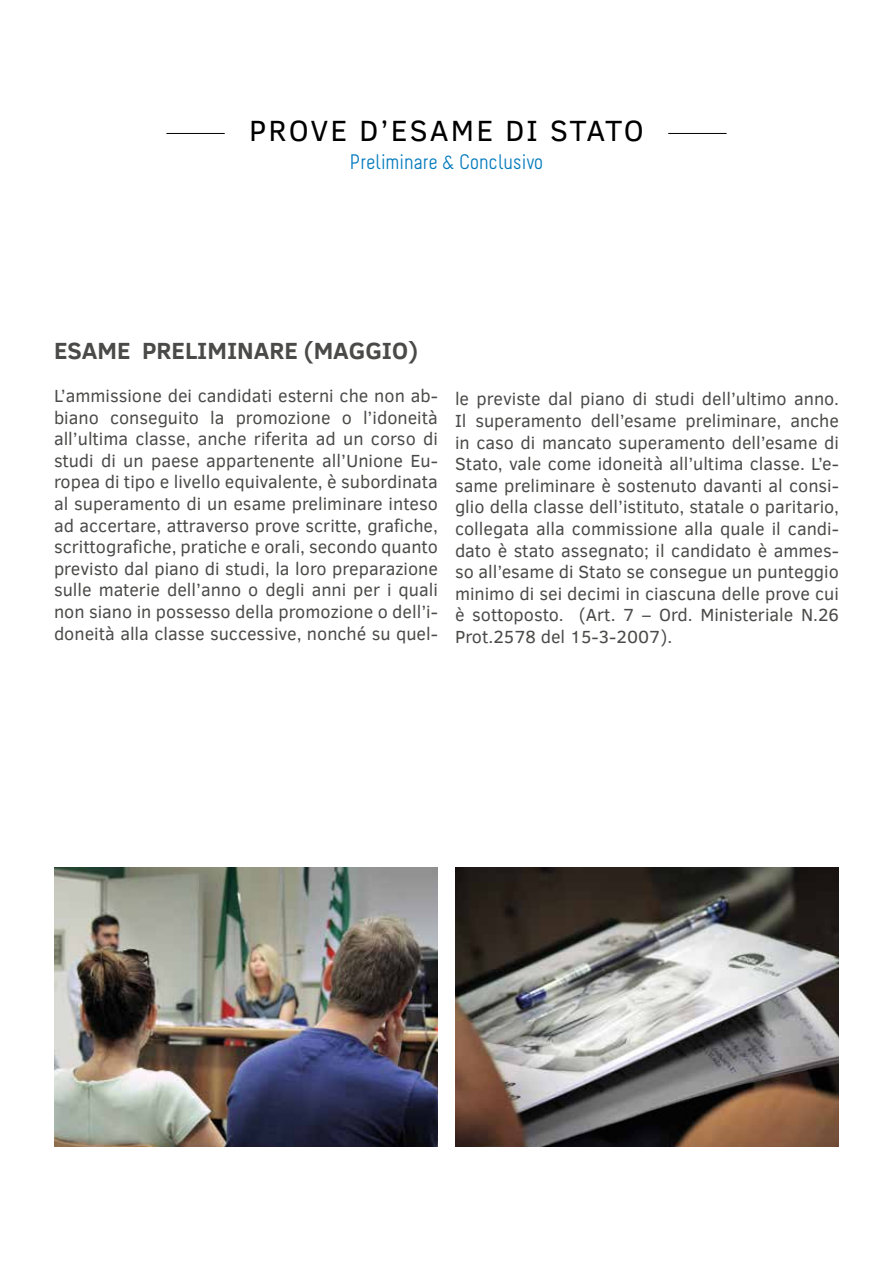
<style>
.page{position:relative;width:893px;height:1263px;background:#fff}
.page>*{position:absolute;margin:0;border:0;box-sizing:border-box;transform-origin:0 0}
.t1{font:30px "Clear Sans";letter-spacing:.07em;color:#000}
.t2{font:700 24px "Clear Sans";color:#4a4a49}
.t3{font:21px "Melbourne";color:#047bbd}
.t4{font:18px/21.6px "Clear Sans";color:#4a4a49;text-align:justify}
</style>
<div class="page">
<hr style="left:166px;top:133px;width:59px;height:1px;background:#000">
<hr style="left:668px;top:133px;width:59px;height:1px;background:#000">
<img style="left:455px;top:867px;width:384px;height:280px">
<img style="left:54px;top:867px;width:384px;height:280px">
<h1 class="t1" style="left:249px;top:111px;width:396px">PROVE D’ESAME DI STATO</h1>
<p class="t3" style="left:350px;top:151px;width:195px">Preliminare &amp; Conclusivo</p>
<h2 class="t2" style="left:54px;top:333px;width:366px">ESAME PRELIMINARE (MAGGIO)</h2>
<p class="t4" style="left:54px;top:385px;width:385px">L’ammissione dei candidati esterni che non ab&shy;biano conseguito la promozione o l’idoneità all’ultima classe, anche riferita ad un corso di studi di un paese appartenente all’Unione Eu&shy;ropea di tipo e livello equivalente, è subordinata al superamento di un esame preliminare inteso ad accertare, attraverso prove scritte, grafiche, scrittografiche, pratiche e orali, secondo quanto previsto dal piano di studi, la loro preparazione sulle materie dell’anno o degli anni per i quali non siano in possesso della promozione o dell’i&shy;doneità alla classe successive, nonché su quel-</p>
<p class="t4" style="left:455px;top:388px;width:386px">le previste dal piano di studi dell’ultimo anno.<br>Il superamento dell’esame preliminare, anche in caso di mancato superamento dell’esame di Stato, vale come idoneità all’ultima classe. L’e&shy;same preliminare è sostenuto davanti al consi&shy;glio della classe dell’istituto, statale o paritario, collegata alla commissione alla quale il candi&shy;dato è stato assegnato; il candidato è ammes&shy;so all’esame di Stato se consegue un punteggio minimo di sei decimi in ciascuna delle prove cui è sottoposto. (Art. 7 – Ord. Ministeriale N.26<br>Prot.2578 del 15-3-2007).</p>
</div>
